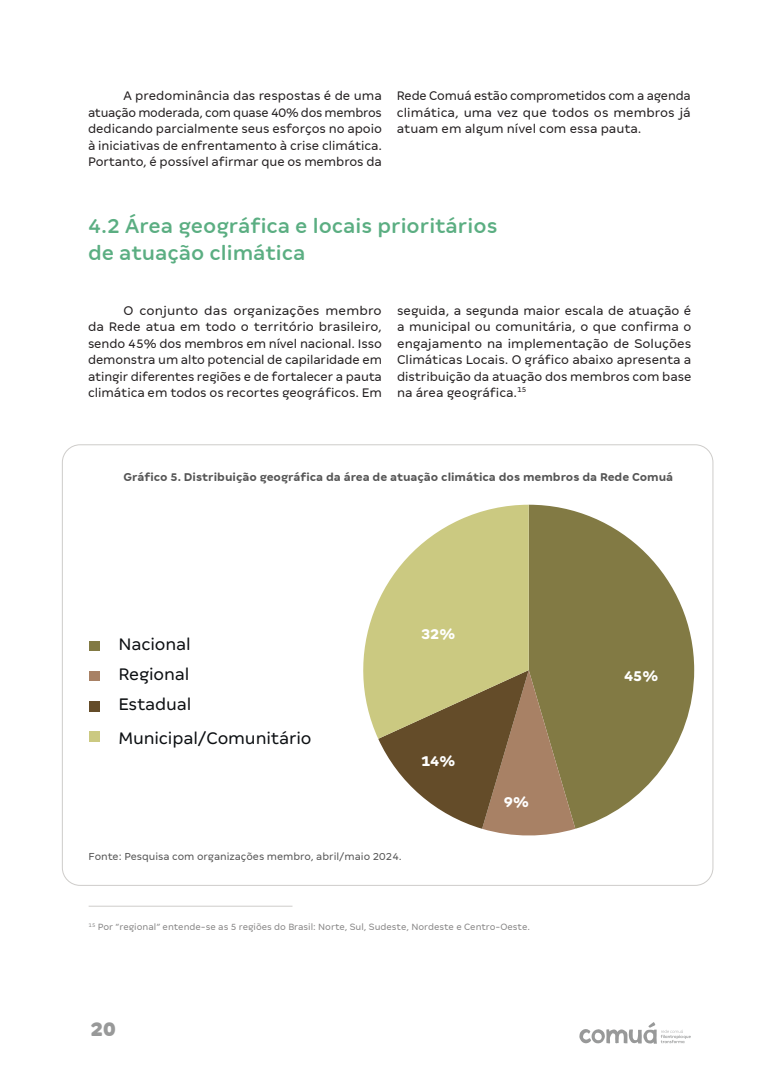
<style>
.page{position:relative;width:780px;height:1088px;background:#fff}
.page>*{position:absolute;margin:0;border:0;box-sizing:border-box;transform-origin:0 0}
.t1{font:500 22.5px "Comum Text";color:#5bae82}
.t2{font:900 21.88px "Comum Text";color:#989999}
.t3{font:18.5px/29.6px "Comum Text Variable";letter-spacing:-.005em;color:#0c0f12;text-align:justify}
.t4{font:15.88px "Comum Text Variable";color:#fff}
.Body{font:13.75px/16.5px "Comum Text";letter-spacing:-.005em;color:#231f20;text-align:justify}
.t5{font:700 12.5px "Comum Text";color:#555}
.Legenda{font:11.25px "Comum Text";color:#555}
.t6{font:10px "Comum Text";color:#888787}
</style>
<div class="page">
<svg style="left:579px;top:1022px;width:111px;height:22px"></svg>
<svg style="left:528px;top:505px;width:166px;height:324px;fill:#827a44"></svg>
<svg style="left:378px;top:670px;width:197px;height:166px"></svg>
<svg style="left:363px;top:505px;width:165px;height:234px;fill:#cbc981"></svg>
<div style="left:89px;top:641px;width:10px;height:9px;background:#827a44"></div>
<div style="left:89px;top:671px;width:10px;height:10px;background:#a88165"></div>
<div style="left:89px;top:701px;width:10px;height:10px;background:#644c29"></div>
<div style="left:89px;top:731px;width:10px;height:11px;background:#cbc981"></div>
<hr style="left:89px;top:906px;width:203px;height:1px;background:#ceccca">
<p class="Body" style="left:88px;top:87px;width:295px;text-indent:35px">A predominância das respostas é de uma atuação moderada, com quase 40% dos membros dedicando parcialmente seus esforços no apoio à iniciativas de enfrentamento à crise climática.<br>Portanto, é possível afirmar que os membros da</p>
<p class="Body" style="left:397px;top:87px;width:295px">Rede Comuá estão comprometidos com a agenda climática, uma vez que todos os membros já atuam em algum nível com essa pauta.</p>
<p class="t1" style="left:88px;top:213px;width:411px">4.2 Área geográfica e locais prioritários</p>
<p class="t1" style="left:88px;top:240px;width:219px">de atuação climática</p>
<p class="Body" style="left:88px;top:302px;width:295px;text-indent:35px">O conjunto das organizações membro da Rede atua em todo o território brasileiro, sendo 45% dos membros em nível nacional. Isso demonstra um alto potencial de capilaridade em atingir diferentes regiões e de fortalecer a pauta climática em todos os recortes geográficos. Em</p>
<p class="Body" style="left:397px;top:302px;width:296px">seguida, a segunda maior escala de atuação é a municipal ou comunitária, o que confirma o engajamento na implementação de Soluções Climáticas Locais. O gráfico abaixo apresenta a distribuição da atuação dos membros com base na área geográfica.<sup>15</sup></p>
<p class="t5" style="left:123px;top:470px;width:551px">Gráfico 5. Distribuição geográfica da área de atuação climática dos membros da Rede Comuá</p>
<p class="t3" style="left:118px;top:629px;width:75px">Nacional Regional Estadual</p>
<p class="t3" style="left:118px;top:723px;width:195px">Municipal/Comunitário</p>
<p class="t4" style="left:421px;top:625px;width:36px">32%</p>
<p class="t4" style="left:421px;top:752px;width:36px">14%</p>
<p class="Legenda" style="left:89px;top:850px;width:315px">Fonte: Pesquisa com organizações membro, abril/maio 2024.</p>
<p class="t4" style="left:504px;top:793px;width:27px">9%</p>
<p class="t6" style="left:89px;top:921px;width:443px"><sup>15</sup> Por “regional” entende-se as 5 regiões do Brasil: Norte, Sul, Sudeste, Nordeste e Centro-Oeste.</p>
<h2 class="t2" style="left:90px;top:1016px;width:27px">20</h2>
<p class="t4" style="left:624px;top:667px;width:36px">45%</p>
</div>
